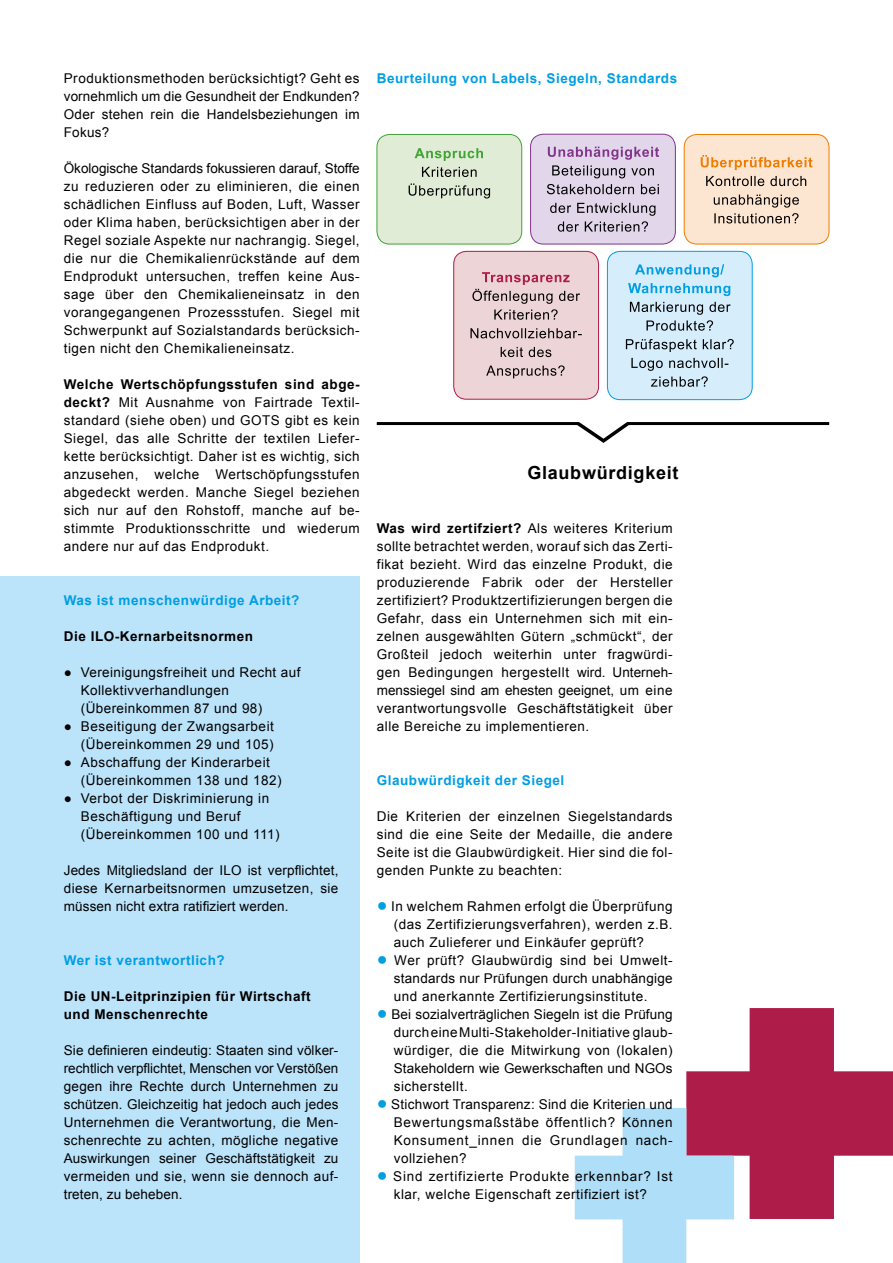
<style>
.page{position:relative;width:893px;height:1263px;background:#fff}
.page>*{position:absolute;margin:0;border:0;box-sizing:border-box;transform-origin:0 0}
.t1{font:700 18px "Arial";letter-spacing:.04em;color:#000}
.t2{font:13.5px/18px "Arial";letter-spacing:.04em;color:#000;text-align:justify}
.t3{font:700 13.5px "Arial";letter-spacing:.04em;color:#009ee3}
.t4{font:13.5px/18px "Arial";letter-spacing:.06em;color:#000}
.t5{font:700 13.5px/18px "Arial";letter-spacing:.04em;color:#000}
.s1{font-weight:700}
.s2{font-size:18px;color:#009ee3}
</style>
<div class="page">
<svg style="left:575px;top:1008px;width:318px;height:255px"></svg>
<div style="left:0;top:577px;width:360px;height:686px;background:#bbe3fa"></div>
<div style="left:377px;top:134px;width:145px;height:110px;background:#e1ecd7;border-radius:13px"></div>
<div style="left:377px;top:134px;width:145px;height:110px;border:1px solid #3fa433;border-radius:13px"></div>
<svg style="left:409px;top:183px;width:81px;height:15px"></svg>
<svg style="left:422px;top:167px;width:55px;height:10px"></svg>
<svg style="left:415px;top:148px;width:68px;height:13px"></svg>
<div style="left:531px;top:134px;width:144px;height:110px;background:#e1d6ea;border-radius:13px"></div>
<div style="left:530px;top:134px;width:146px;height:110px;border:1px solid #82348b;border-radius:13px"></div>
<svg style="left:550px;top:203px;width:105px;height:29px"></svg>
<svg style="left:547px;top:184px;width:112px;height:10px"></svg>
<svg style="left:548px;top:147px;width:111px;height:31px"></svg>
<div style="left:684px;top:134px;width:145px;height:110px;background:#fde6d1;border-radius:13px"></div>
<div style="left:684px;top:134px;width:145px;height:110px;border:1px solid #ef7b00;border-radius:13px"></div>
<svg style="left:714px;top:195px;width:85px;height:28px"></svg>
<svg style="left:706px;top:176px;width:100px;height:10px"></svg>
<svg style="left:701px;top:155px;width:111px;height:15px"></svg>
<div style="left:454px;top:251px;width:144px;height:148px;background:#edd4d6;border-radius:13px"></div>
<div style="left:454px;top:251px;width:145px;height:148px;border:1px solid #ae1c49;border-radius:13px"></div>
<svg style="left:486px;top:365px;width:79px;height:13px"></svg>
<svg style="left:501px;top:347px;width:50px;height:10px"></svg>
<svg style="left:470px;top:328px;width:112px;height:10px"></svg>
<svg style="left:472px;top:272px;width:108px;height:48px"></svg>
<div style="left:607px;top:251px;width:145px;height:149px;background:#d6edfc;border-radius:13px"></div>
<div style="left:607px;top:251px;width:145px;height:149px;border:1px solid #009ee3;border-radius:13px"></div>
<svg style="left:631px;top:358px;width:97px;height:29px"></svg>
<svg style="left:626px;top:339px;width:108px;height:13px"></svg>
<svg style="left:630px;top:302px;width:101px;height:29px"></svg>
<svg style="left:628px;top:283px;width:102px;height:13px"></svg>
<svg style="left:635px;top:264px;width:89px;height:13px"></svg>
<hr style="left:377px;top:422px;width:452px;height:3px;background:#000">
<svg style="left:575px;top:422px;width:56px;height:21px"></svg>
<p class="t2" style="left:64px;top:69px;width:297px">Produktionsmethoden berücksichtigt? Geht es vornehmlich um die Gesundheit der Endkunden?<br>Oder stehen rein die Handelsbeziehungen im Fokus?</p>
<p class="t2" style="left:64px;top:159px;width:297px">Ökologische Standards fokussieren darauf, Stoffe zu reduzieren oder zu eliminieren, die einen schädlichen Einfluss auf Boden, Luft, Wasser oder Klima haben, berücksichtigen aber in der Regel soziale Aspekte nur nachrangig. Siegel, die nur die Chemikalienrückstände auf dem Endprodukt untersuchen, treffen keine Aus&shy;sage über den Chemikalieneinsatz in den vorangegangenen Prozessstufen. Siegel mit Schwerpunkt auf Sozialstandards berücksich&shy;tigen nicht den Chemikalieneinsatz.</p>
<p class="t2" style="left:64px;top:375px;width:297px"><span class="s1">Welche Wertschöpfungsstufen sind abge&shy;deckt?</span> Mit Ausnahme von Fairtrade Textil&shy;standard (siehe oben) und GOTS gibt es kein Siegel, das alle Schritte der textilen Liefer&shy;kette berücksichtigt. Daher ist es wichtig, sich anzusehen, welche Wertschöpfungsstufen abgedeckt werden. Manche Siegel beziehen sich nur auf den Rohstoff, manche auf be&shy;stimmte Produktionsschritte und wiederum andere nur auf das Endprodukt.</p>
<p class="t3" style="left:64px;top:591px;width:237px">Was ist menschenwürdige Arbeit?</p>
<p class="t5" style="left:64px;top:628px;width:191px">Die ILO-Kernarbeitsnormen</p>
<p class="t2" style="left:81px;top:663px;width:221px;text-align:left;text-indent:-17px">● Vereinigungsfreiheit und Recht auf<br>Kollektivverhandlungen (Übereinkommen 87 und 98)</p>
<p class="t2" style="left:64px;top:717px;width:212px;text-align:right">● Beseitigung der Zwangsarbeit (Übereinkommen 29 und 105)</p>
<p class="t2" style="left:81px;top:753px;width:202px;text-indent:-17px">● Abschaffung der Kinderarbeit (Übereinkommen 138 und 182)</p>
<p class="t2" style="left:81px;top:789px;width:200px;text-align:left;text-indent:-17px">● Verbot der Diskriminierung in<br>Beschäftigung und Beruf (Übereinkommen 100 und 111)</p>
<p class="t2" style="left:64px;top:861px;width:276px">Jedes Mitgliedsland der ILO ist verpflichtet, diese Kernarbeitsnormen umzusetzen, sie müssen nicht extra ratifiziert werden.</p>
<p class="t3" style="left:64px;top:951px;width:162px">Wer ist verantwortlich?</p>
<p class="t5" style="left:64px;top:988px;width:248px">Die UN-Leitprinzipien für Wirtschaft und Menschenrechte</p>
<p class="t2" style="left:64px;top:1041px;width:276px">Sie definieren eindeutig: Staaten sind völker&shy;rechtlich verpflichtet, Menschen vor Verstößen gegen ihre Rechte durch Unternehmen zu schützen. Gleichzeitig hat jedoch auch jedes Unternehmen die Verantwortung, die Men&shy;schenrechte zu achten, mögliche negative Auswirkungen seiner Geschäftstätigkeit zu vermeiden und sie, wenn sie dennoch auf&shy;treten, zu beheben.</p>
<p class="t3" style="left:377px;top:69px;width:302px">Beurteilung von Labels, Siegeln, Standards</p>
<h1 class="t1" style="left:527px;top:461px;width:153px">Glaubwürdigkeit</h1>
<p class="t2" style="left:377px;top:519px;width:297px"><span class="s1">Was wird zertifziert?</span> Als weiteres Kriterium sollte betrachtet werden, worauf sich das Zerti&shy;fikat bezieht. Wird das einzelne Produkt, die produzierende Fabrik oder der Hersteller zertifiziert? Produktzertifizierungen bergen die Gefahr, dass ein Unternehmen sich mit ein&shy;zelnen ausgewählten Gütern „schmückt“, der Großteil jedoch weiterhin unter fragwürdi&shy;gen Bedingungen hergestellt wird. Unterneh&shy;menssiegel sind am ehesten geeignet, um eine verantwortungsvolle Geschäftstätigkeit über alle Bereiche zu implementieren.</p>
<p class="t3" style="left:377px;top:771px;width:189px">Glaubwürdigkeit der Siegel</p>
<p class="t2" style="left:377px;top:807px;width:297px">Die Kriterien der einzelnen Siegelstandards sind die eine Seite der Medaille, die andere Seite ist die Glaubwürdigkeit. Hier sind die fol&shy;genden Punkte zu beachten:</p>
<p class="t2" style="left:394px;top:897px;width:280px;text-indent:-17px"><span class="s2">●</span> In welchem Rahmen erfolgt die Überprüfung (das Zertifizierungsverfahren), werden z.B. auch Zulieferer und Einkäufer geprüft?</p>
<p class="t2" style="left:394px;top:951px;width:280px;text-indent:-17px"><span class="s2">●</span> Wer prüft? Glaubwürdig sind bei Umwelt&shy;standards nur Prüfungen durch unabhängige und anerkannte Zertifizierungsinstitute.</p>
<p class="t2" style="left:394px;top:1005px;width:280px;text-indent:-17px"><span class="s2">●</span> Bei sozialverträglichen Siegeln ist die Prüfung durch eine Multi-Stakeholder-Initiative glaub&shy;würdiger, die die Mitwirkung von (lokalen)<br>Stakeholdern wie Gewerkschaften und NGOs sicherstellt.</p>
<p class="t2" style="left:394px;top:1095px;width:280px;text-indent:-17px"><span class="s2">●</span> Stichwort Transparenz: Sind die Kriterien und Bewertungsmaßstäbe öffentlich? Können Konsument_innen die Grundlagen nach&shy;vollziehen?</p>
<p class="t4" style="left:394px;top:1167px;width:280px;text-indent:-17px"><span class="s2">●</span> Sind zertifizierte Produkte erkennbar? Ist klar, welche Eigenschaft zertifiziert ist?</p>
</div>
